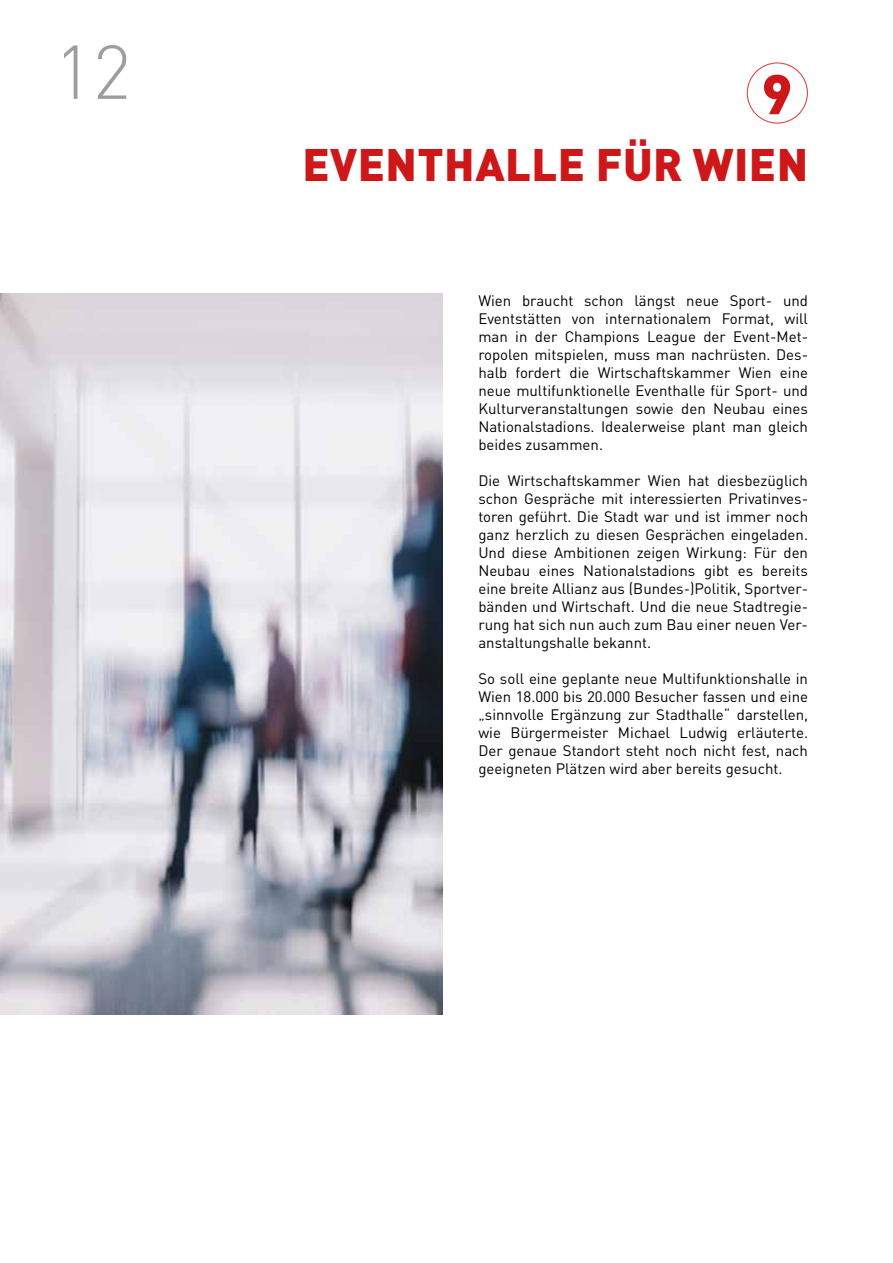
<style>
.page{position:relative;width:893px;height:1263px;background:#fff}
.page>*{position:absolute;margin:0;border:0;box-sizing:border-box;transform-origin:0 0}
.t1{font:300 75px "DIN";color:#9d9d9c}
.t2{font:900 55.2px "DIN Pro";color:#cd1719}
.t3{font:900 45px "DIN Pro";letter-spacing:.01em;color:#cd1719}
.t4{font:15px/18px "DIN Pro";color:#000;text-align:justify}
</style>
<div class="page">
<div style="left:747px;top:62px;width:61px;height:62px;border:1px solid #cd1719;border-radius:50%"></div>
<img style="left:0;top:293px;width:442px;height:721px">
<h1 class="t1" style="left:54px;top:26px;width:79px">12</h1>
<h2 class="t2" style="left:762px;top:57px;width:32px">9</h2>
<h3 class="t3" style="left:302px;top:134px;width:507px">EVENTHALLE FÜR WIEN</h3>
<p class="t4" style="left:478px;top:291px;width:331px">Wien braucht schon längst neue Sport- und Eventstätten von internationalem Format, will man in der Champions League der Event-Met&shy;ropolen mitspielen, muss man nachrüsten. Des&shy;halb fordert die Wirtschaftskammer Wien eine neue multifunktionelle Eventhalle für Sport- und Kulturveranstaltungen sowie den Neubau eines Nationalstadions. Idealerweise plant man gleich beides zusammen.</p>
<p class="t4" style="left:478px;top:471px;width:331px">Die Wirtschaftskammer Wien hat diesbezüglich schon Gespräche mit interessierten Privatinves&shy;toren geführt. Die Stadt war und ist immer noch ganz herzlich zu diesen Gesprächen eingeladen.<br>Und diese Ambitionen zeigen Wirkung: Für den Neubau eines Nationalstadions gibt es bereits eine breite Allianz aus (Bundes-)Politik, Sportver&shy;bänden und Wirtschaft. Und die neue Stadtregie&shy;rung hat sich nun auch zum Bau einer neuen Ver&shy;anstaltungshalle bekannt.</p>
<p class="t4" style="left:478px;top:669px;width:331px">So soll eine geplante neue Multifunktionshalle in Wien 18.000 bis 20.000 Besucher fassen und eine „sinnvolle Ergänzung zur Stadthalle“ darstellen, wie Bürgermeister Michael Ludwig erläuterte.<br>Der genaue Standort steht noch nicht fest, nach geeigneten Plätzen wird aber bereits gesucht.</p>
</div>
